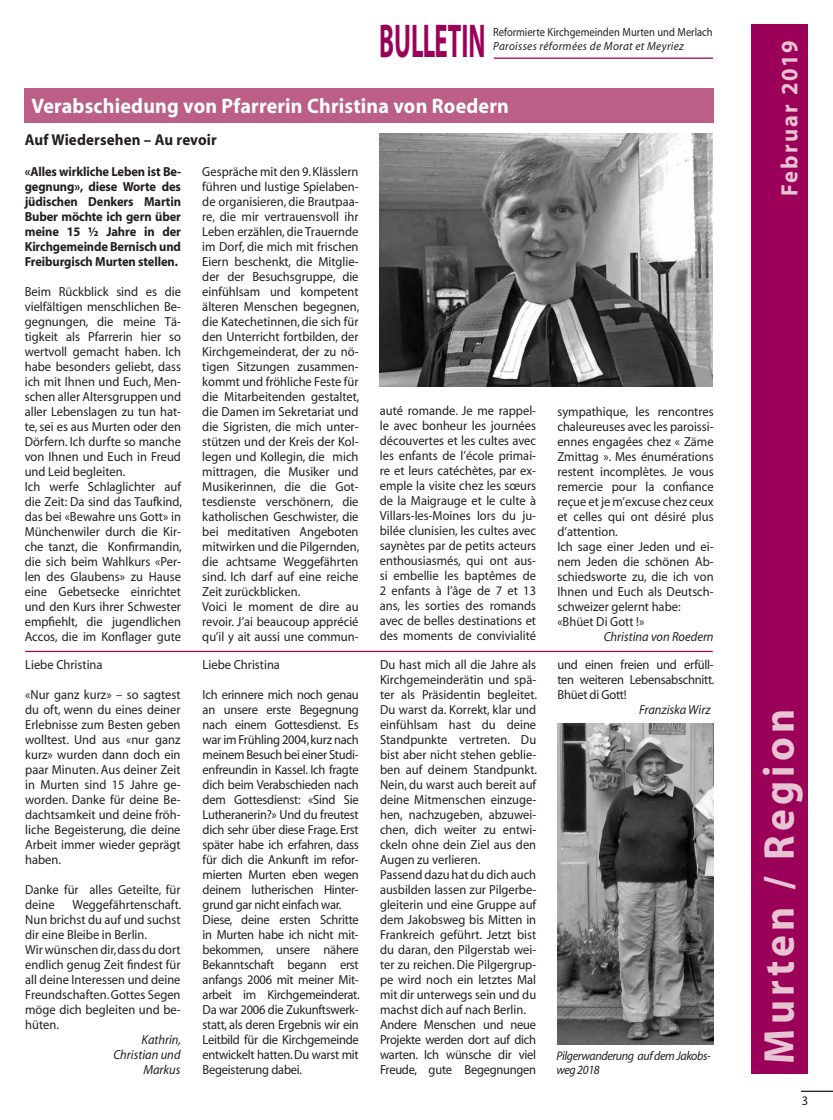
<style>
.page{position:relative;width:833px;height:1120px;background:#fff}
.page>*{position:absolute;margin:0;border:0;box-sizing:border-box;transform-origin:0 0}
.t1{font:700 47.62px "Myriad";color:#9c0159;scale:.52 1}
.t2{font:700 43.38px "Myriad";letter-spacing:.1em;color:#e6c4d2;scale:.95 1}
.t3{font:700 23.62px "Myriad";letter-spacing:.095em;color:#e6c4d2;scale:.95 1}
.t4{font:700 21px "Myriad";letter-spacing:.01em;color:#fff;scale:.95 1}
.t5{font:700 15.75px "Myriad";letter-spacing:.01em;color:#231f20;scale:.95 1}
.t6{font:13.12px/15px "Myriad";color:#231f20;scale:.95 1}
.t7{font:13.12px/15px "Myriad";letter-spacing:-.02em;color:#231f20;scale:.95 1}
.t8{font:700 13.12px/15px "Myriad";letter-spacing:-.01em;color:#231f20;text-align:justify;scale:.95 1}
.t9{font:italic 13.12px/15px "Myriad";color:#231f20;text-align:right;scale:.95 1}
.t10{font:italic 12.62px/13.8px "Myriad";letter-spacing:-.03em;color:#231f20;scale:.95 1}
.t11{font:11.75px "Myriad";color:#231f20;scale:.89 1}
.t12{font:italic 11.75px "Myriad";letter-spacing:.03em;color:#231f20;scale:.95 1}
</style>
<div class="page">
<hr style="left:494px;top:58px;width:219px;height:1px;background:#9c0159">
<div style="left:751px;top:25px;width:57px;height:1049px;background:#9c0159"></div>
<hr style="left:801px;top:1091px;width:32px;height:1px;background:#231f20">
<div style="left:25px;top:89px;width:688px;height:34px;background:#bb5f87"></div>
<img style="left:380px;top:134px;width:332px;height:252px">
<img style="left:557px;top:723px;width:156px;height:321px">
<hr style="left:25px;top:651px;width:688px;height:1px;background:#9c0159">
<h1 class="t1" style="left:379px;top:17px;width:206px">BULLETIN</h1>
<p class="t11" style="left:493px;top:26px;width:248px">Reformierte Kirchgemeinden Murten und Merlach</p>
<p class="t12" style="left:493px;top:40px;width:202px">Paroisses réformées de Morat et Meyriez</p>
<h3 class="t4" style="left:32px;top:95px;width:504px">Verabschiedung von Pfarrerin Christina von Roedern</h3>
<p class="t5" style="left:25px;top:131px;width:204px">Auf Wiedersehen – Au revoir</p>
<p class="t8" style="left:25px;top:164px;width:166px">«Alles wirkliche Leben ist Be&shy;gegnung», diese Worte des jüdischen Denkers Martin Buber möchte ich gern über meine 15 ½ Jahre in der Kirchgemeinde Bernisch und Freiburgisch Murten stellen.</p>
<p class="t6" style="left:25px;top:285px;width:167px">Beim Rückblick sind es die vielfältigen menschlichen Be&shy;gegnungen, die meine Tä&shy;tigkeit als Pfarrerin hier so wertvoll gemacht haben. Ich habe besonders geliebt, dass ich mit Ihnen und Euch, Men&shy;schen aller Altersgruppen und aller Lebenslagen zu tun hat&shy;te, sei es aus Murten oder den<br>Dörfern. Ich durfte so manche von Ihnen und Euch in Freud und Leid begleiten.<br>Ich werfe Schlaglichter auf die Zeit: Da sind das Taufkind, das bei «Bewahre uns Gott» in<br>Münchenwiler durch die Kir&shy;che tanzt, die Konfirmandin, die sich beim Wahlkurs «Per&shy;len des Glaubens» zu Hause eine Gebetsecke einrichtet und den Kurs ihrer Schwester empfiehlt, die jugendlichen<br>Accos, die im Konflager gute</p>
<p class="t6" style="left:25px;top:657px;width:83px">Liebe Christina</p>
<p class="t6" style="left:25px;top:687px;width:165px;text-align:justify">«Nur ganz kurz» – so sagtest du oft, wenn du eines deiner Erlebnisse zum Besten geben wolltest. Und aus «nur ganz kurz» wurden dann doch ein paar Minuten. Aus deiner Zeit in Murten sind 15 Jahre ge&shy;worden. Danke für deine Be&shy;dachtsamkeit und deine fröh&shy;liche Begeisterung, die deine Arbeit immer wieder geprägt haben.</p>
<p class="t6" style="left:25px;top:882px;width:165px">Danke für alles Geteilte, für deine</p>
<p class="t6" style="left:25px;top:897px;width:166px;text-indent:47px">Weggefährtenschaft.<br>Nun brichst du auf und suchst dir eine Bleibe in Berlin.<br>Wir wünschen dir, dass du dort endlich genug Zeit findest für all deine Interessen und deine<br>Freundschaften. Gottes Segen möge dich begleiten und be&shy;hüten.</p>
<p class="t9" style="left:113px;top:1032px;width:73px">Kathrin,<br>Christian und<br>Markus</p>
<p class="t6" style="left:202px;top:165px;width:167px">Gespräche mit den 9. Klässlern führen und lustige Spielaben&shy;de organisieren, die Brautpaa&shy;re, die mir vertrauensvoll ihr<br>Leben erzählen, die Trauernde im Dorf, die mich mit frischen<br>Eiern beschenkt, die Mitglie&shy;der der Besuchsgruppe, die einfühlsam und kompetent älteren Menschen begegnen, die Katechetinnen, die sich für den Unterricht fortbilden, der<br>Kirchgemeinderat, der zu nö&shy;tigen Sitzungen zusammen&shy;kommt und fröhliche Feste für die Mitarbeitenden gestaltet, die Damen im Sekretariat und die Sigristen, die mich unter&shy;stützen und der Kreis der Kol&shy;legen und Kollegin, die mich mittragen, die Musiker und<br>Musikerinnen, die die Got&shy;tesdienste verschönern, die katholischen Geschwister, die bei meditativen Angeboten mitwirken und die Pilgernden, die achtsame Weggefährten sind. Ich darf auf eine reiche<br>Zeit zurückblicken.<br>Voici le moment de dire au revoir. J’ai beaucoup apprécié qu’il y ait aussi une commun-</p>
<p class="t6" style="left:203px;top:657px;width:83px">Liebe Christina</p>
<p class="t7" style="left:203px;top:687px;width:167px">Ich erinnere mich noch genau an unsere erste Begegnung nach einem Gottesdienst. Es war im Frühling 2004, kurz nach meinem Besuch bei einer Studi&shy;enfreundin in Kassel. Ich fragte dich beim Verabschieden nach dem Gottesdienst: «Sind Sie<br>Lutheranerin?» Und du freutest dich sehr über diese Frage. Erst später habe ich erfahren, dass für dich die Ankunft im refor&shy;mierten Murten eben wegen deinem lutherischen Hinter&shy;grund gar nicht einfach war.<br>Diese, deine ersten Schritte in Murten habe ich nicht mit&shy;bekommen, unsere nähere<br>Bekanntschaft begann erst anfangs 2006 mit meiner Mit&shy;arbeit im Kirchgemeinderat.<br>Da war 2006 die Zukunftswerk&shy;statt, als deren Ergebnis wir ein<br>Leitbild für die Kirchgemeinde entwickelt hatten. Du warst mit<br>Begeisterung dabei.</p>
<p class="t6" style="left:380px;top:404px;width:166px;text-align:justify">auté romande. Je me rappel&shy;le avec bonheur les journées découvertes et les cultes avec les enfants de l’école primai&shy;re et leurs catéchètes, par ex&shy;emple la visite chez les sœurs de la Maigrauge et le culte à Villars-les-Moines lors du ju&shy;bilée clunisien, les cultes avec saynètes par de petits acteurs enthousiasmés, qui ont aus&shy;si embellie les baptêmes de 2 enfants à l’âge de 7 et 13 ans, les sorties des romands avec de belles destinations et des moments de convivialité</p>
<p class="t6" style="left:557px;top:405px;width:166px">sympathique, les rencontres chaleureuses avec les paroissi&shy;ennes engagées chez « Zäme<br>Zmittag ». Mes énumérations restent incomplètes. Je vous remercie pour la confiance reçue et je m’excuse chez ceux et celles qui ont désiré plus d’attention.<br>Ich sage einer Jeden und ei&shy;nem Jeden die schönen Ab&shy;schiedsworte zu, die ich von<br>Ihnen und Euch als Deutsch&shy;schweizer gelernt habe: «Bhüet Di Gott !»</p>
<p class="t9" style="left:603px;top:630px;width:117px">Christina von Roedern</p>
<p class="t6" style="left:380px;top:657px;width:167px">Du hast mich all die Jahre als<br>Kirchgemeinderätin und spä&shy;ter als Präsidentin begleitet.<br>Du warst da. Korrekt, klar und einfühlsam hast du deine<br>Standpunkte vertreten. Du bist aber nicht stehen geblie&shy;ben auf deinem Standpunkt.<br>Nein, du warst auch bereit auf deine Mitmenschen einzuge&shy;hen, nachzugeben, abzuwei&shy;chen, dich weiter zu entwi&shy;ckeln ohne dein Ziel aus den<br>Augen zu verlieren.<br>Passend dazu hat du dich auch ausbilden lassen zur Pilgerbe&shy;gleiterin und eine Gruppe auf dem Jakobsweg bis Mitten in<br>Frankreich geführt. Jetzt bist du daran, den Pilgerstab wei&shy;ter zu reichen. Die Pilgergrup&shy;pe wird noch ein letztes Mal mit dir unterwegs sein und du machst dich auf nach Berlin.<br>Andere Menschen und neue<br>Projekte werden dort auf dich warten. Ich wünsche dir viel<br>Freude, gute Begegnungen</p>
<p class="t6" style="left:557px;top:657px;width:167px;text-align:justify">und einen freien und erfüll&shy;ten weiteren Lebensabschnitt.<br>Bhüet di Gott!</p>
<p class="t9" style="left:639px;top:702px;width:77px">Franziska Wirz</p>
<p class="t10" style="left:556px;top:1049px;width:164px">Pilgerwanderung auf dem Jakobs&shy;weg 2018</p>
<h3 class="t3" style="left:777px;top:196px;width:165px;rotate:-90deg">Februar 2019</h3>
<h2 class="t2" style="left:757px;top:1063px;width:374px;rotate:-90deg">Murten / Region</h2>
<p class="t6" style="left:802px;top:1093px;width:8px">3</p>
</div>
